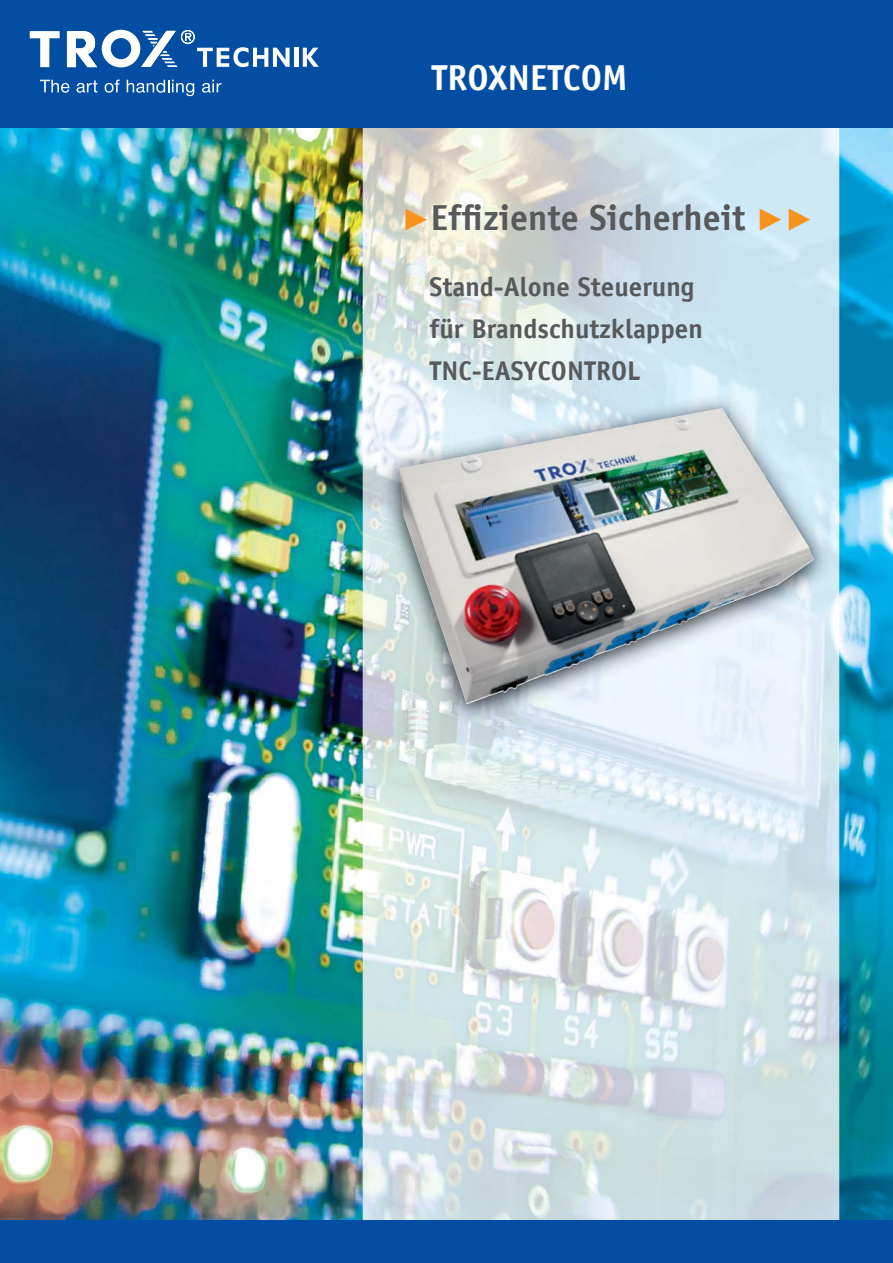
<style>
.page{position:relative;width:893px;height:1263px;background:#fff}
.page>*{position:absolute;margin:0;border:0;box-sizing:border-box;transform-origin:0 0}
.t1{font:700 36px "TROX Officina Sans";color:#58595b}
.t2{font:700 36px "TROX Officina Sans";color:#fff}
.t3{font:700 27px/42px "TROX Officina Sans";color:#58595b}
.s1{font-family:"TROX Helvetica";font-weight:400;color:#f7931d}
</style>
<div class="page">
<img style="left:0;top:128px;width:893px;height:1092px">
<img style="left:363px;top:128px;width:476px;height:311px">
<img style="left:363px;top:439px;width:52px;height:781px">
<img style="left:787px;top:439px;width:52px;height:781px">
<img style="left:415px;top:726px;width:372px;height:494px">
<div style="left:0;top:0;width:893px;height:128px;background:#034ea2"></div>
<div style="left:0;top:1220px;width:893px;height:43px;background:#034ea2"></div>
<svg style="left:30px;top:31px;width:30px;height:36px"></svg>
<hr style="left:294px;top:48px;width:4px;height:19px;background:#fff">
<svg style="left:303px;top:48px;width:16px;height:19px"></svg>
<svg style="left:67px;top:30px;width:223px;height:37px"></svg>
<svg style="left:40px;top:80px;width:30px;height:13px"></svg>
<svg style="left:77px;top:80px;width:21px;height:13px"></svg>
<svg style="left:105px;top:80px;width:15px;height:13px"></svg>
<svg style="left:127px;top:80px;width:67px;height:16px"></svg>
<svg style="left:202px;top:80px;width:19px;height:13px"></svg>
<img style="left:380px;top:394px;width:451px;height:332px">
<img style="left:398px;top:408px;width:416px;height:296px">
<h1 class="t2" style="left:432px;top:64px;width:198px">TROXNETCOM</h1>
<h1 class="t1" style="left:402px;top:204px;width:414px"><span class="s1">▶</span>Effiziente Sicherheit <span class="s1">▶▶</span></h1>
<p class="t3" style="left:429px;top:269px;width:275px">Stand-Alone Steuerung für Brandschutzklappen<br>TNC-EASYCONTROL</p>
</div>
